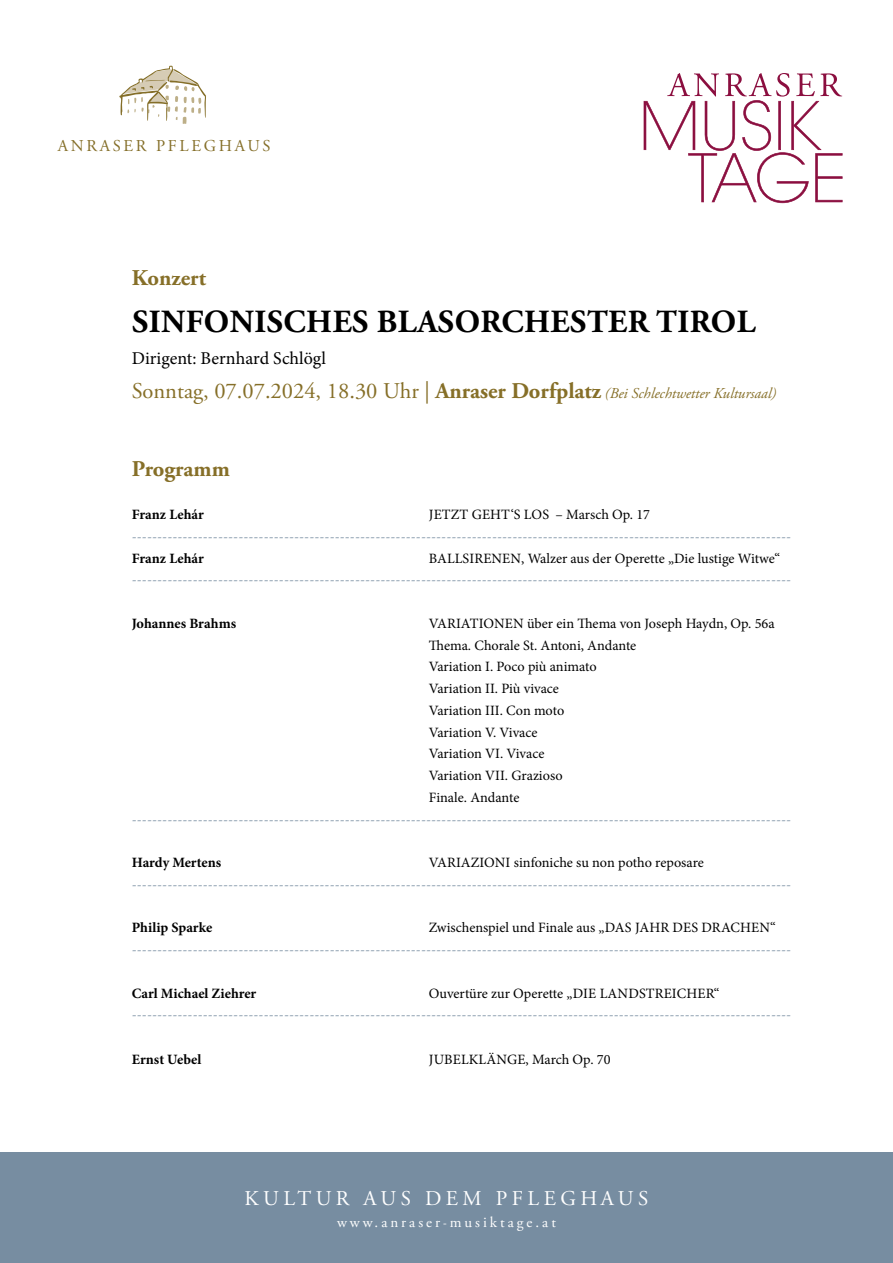
<style>
.page{position:relative;width:893px;height:1263px;background:#fff}
.page>*{position:absolute;margin:0;border:0;box-sizing:border-box;transform-origin:0 0}
.t1{font:700 32.25px "Adobe Garamond Pro";letter-spacing:.015em;color:#000}
.t2{font:700 22.5px "Adobe Garamond Pro";color:#866f28}
.t3{font:21px "Adobe Garamond Pro";letter-spacing:.215em;color:#fff}
.t4{font:18px "Minion Pro";color:#000}
.t5{font:16.5px "Adobe Garamond Pro";letter-spacing:.165em;color:#846e28}
.t6{font:italic 15px "Adobe Garamond Pro";color:#866f28}
.t7{font:15px "Adobe Garamond Pro";letter-spacing:.2em;color:#fff}
.t8{font:14.25px "Minion Pro";color:#778da1}
.t9{font:14.25px/21.8px "Minion Pro";color:#000}
.t10{font:700 14.25px "Minion Pro";color:#000}
.s1{font-style:normal;font-size:22.5px}
.s2{font-weight:700;font-style:normal;font-size:22.5px}
</style>
<div class="page">
<div style="left:0;top:1152px;width:893px;height:111px;background:#778da1"></div>
<svg style="left:119px;top:66px;width:87px;height:58px"></svg>
<svg style="left:644px;top:73px;width:198px;height:130px"></svg>
<p class="t5" style="left:58px;top:136px;width:214px">ANRASER PFLEGHAUS</p>
<h2 class="t2" style="left:132px;top:265px;width:76px">Konzert</h2>
<h1 class="t1" style="left:132px;top:303px;width:625px">SINFONISCHES BLASORCHESTER TIROL</h1>
<p class="t4" style="left:132px;top:346px;width:196px">Dirigent: Bernhard Schlögl</p>
<p class="t6" style="left:132px;top:385px;width:646px"><span class="s1">Sonntag, 07.07.2024, 18.30 Uhr |</span> <span class="s2">Anraser Dorfplatz</span> (Bei Schlechtwetter Kultursaal)</p>
<h2 class="t2" style="left:132px;top:455px;width:100px">Programm</h2>
<p class="t10" style="left:132px;top:504px;width:74px">Franz Lehár</p>
<p class="t9" style="left:429px;top:504px;width:223px">JETZT GEHT‘S LOS – Marsch Op. 17</p>
<p class="t8" style="left:132px;top:527px;width:661px">----------------------------------------------------------------------------------------------------------------------------------</p>
<p class="t10" style="left:132px;top:548px;width:74px">Franz Lehár</p>
<p class="t9" style="left:429px;top:547px;width:353px">BALLSIRENEN, Walzer aus der Operette „Die lustige Witwe“</p>
<p class="t8" style="left:132px;top:570px;width:661px">----------------------------------------------------------------------------------------------------------------------------------</p>
<p class="t10" style="left:132px;top:613px;width:106px">Johannes Brahms</p>
<p class="t9" style="left:429px;top:612px;width:347px">VARIATIONEN über ein Thema von Joseph Haydn, Op. 56a<br>Thema. Chorale St. Antoni, Andante<br>Variation I. Poco più animato<br>Variation II. Più vivace<br>Variation III. Con moto<br>Variation V. Vivace<br>Variation VI. Vivace<br>Variation VII. Grazioso<br>Finale. Andante</p>
<p class="t8" style="left:132px;top:809px;width:661px">----------------------------------------------------------------------------------------------------------------------------------</p>
<p class="t10" style="left:132px;top:852px;width:91px">Hardy Mertens</p>
<p class="t9" style="left:429px;top:852px;width:277px">VARIAZIONI sinfoniche su non potho reposare</p>
<p class="t8" style="left:132px;top:875px;width:661px">----------------------------------------------------------------------------------------------------------------------------------</p>
<p class="t10" style="left:132px;top:918px;width:82px">Philip Sparke</p>
<p class="t9" style="left:429px;top:917px;width:349px">Zwischenspiel und Finale aus „DAS JAHR DES DRACHEN“</p>
<p class="t8" style="left:132px;top:940px;width:661px">----------------------------------------------------------------------------------------------------------------------------------</p>
<p class="t10" style="left:132px;top:983px;width:126px">Carl Michael Ziehrer</p>
<p class="t9" style="left:429px;top:982px;width:292px">Ouvertüre zur Operette „DIE LANDSTREICHER“</p>
<p class="t8" style="left:132px;top:1005px;width:661px">----------------------------------------------------------------------------------------------------------------------------------</p>
<p class="t10" style="left:132px;top:1049px;width:71px">Ernst Uebel</p>
<p class="t9" style="left:429px;top:1048px;width:183px">JUBELKLÄNGE, March Op. 70</p>
<h3 class="t3" style="left:245px;top:1185px;width:405px">KULTUR AUS DEM PFLEGHAUS</h3>
<p class="t7" style="left:337px;top:1213px;width:220px">www.anraser-musiktage.at</p>
</div>
